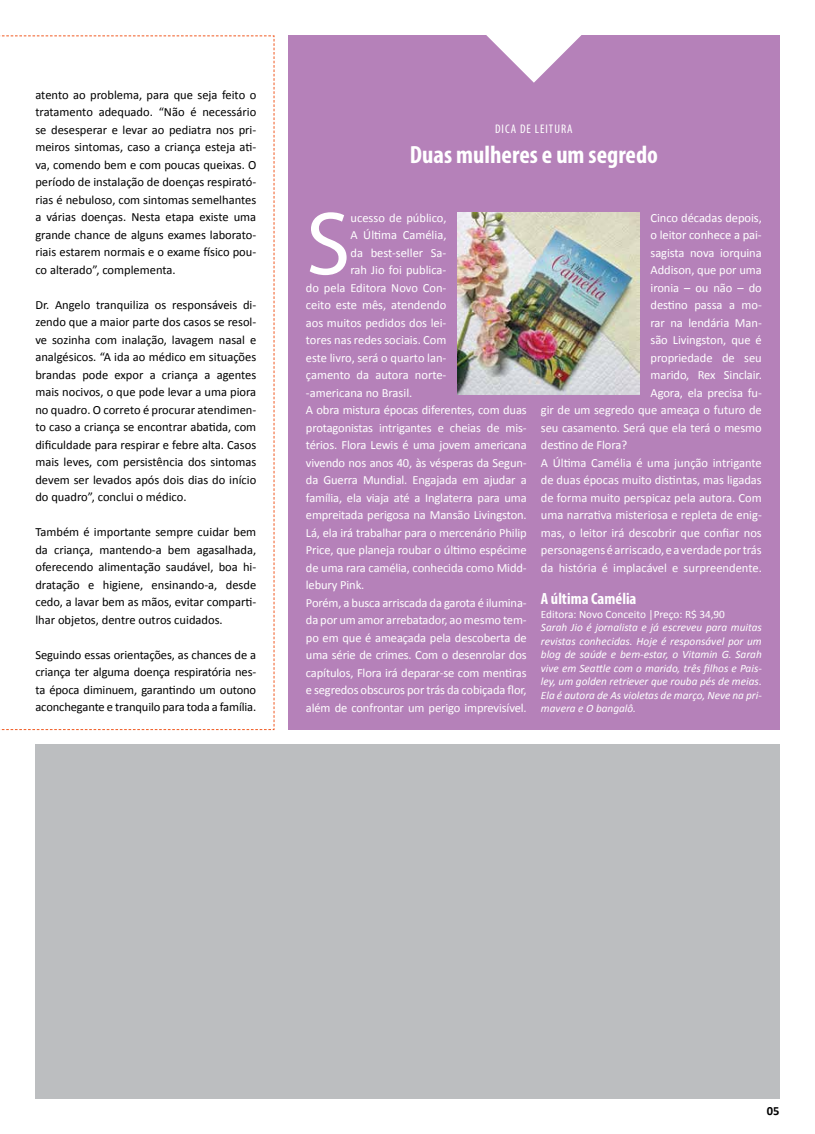
<style>
.page{position:relative;width:815px;height:1134px;background:#fff}
.page>*{position:absolute;margin:0;border:0;box-sizing:border-box;transform-origin:0 0}
.t1{font:90.38px "Myriad Pro";color:#fff}
.t2{font:700 condensed 25px "Myriad Pro";color:#fff}
.t3{font:700 condensed 16.25px "Myriad Pro";color:#fff}
.t4{font:12.5px "Calibri";letter-spacing:-.01em;color:#fff}
.t5{font:12.5px/17.5px "Calibri";color:#000;text-align:justify}
.t6{font:condensed 12.5px "Myriad Pro";letter-spacing:.08em;color:#fff}
.t7{font:700 12.5px "Calibri";color:#000}
.t8{font:italic 11.25px/13.5px "Calibri";color:#fff;text-align:justify}
.t9{font:11.25px "Calibri";color:#fff}
</style>
<div class="page">
<div style="left:35px;top:744px;width:745px;height:354px;background:#bcbec0"></div>
<svg style="left:0;top:35px;width:275px;height:695px"></svg>
<div style="left:288px;top:35px;width:492px;height:695px;background:#b581b9"></div>
<img style="left:457px;top:212px;width:183px;height:182px">
<svg style="left:486px;top:35px;width:96px;height:48px"></svg>
<p class="t5" style="left:35px;top:86px;width:222px">atento ao problema, para que seja feito o tratamento adequado. “Não é necessário se desesperar e levar ao pediatra nos pri&shy;meiros sintomas, caso a criança esteja ati&shy;va, comendo bem e com poucas queixas. O período de instalação de doenças respirató&shy;rias é nebuloso, com sintomas semelhantes a várias doenças. Nesta etapa existe uma grande chance de alguns exames laborato&shy;riais estarem normais e o exame físico pou&shy;co alterado”, complementa.</p>
<p class="t5" style="left:35px;top:296px;width:222px">Dr. Angelo tranquiliza os responsáveis di&shy;zendo que a maior parte dos casos se resol&shy;ve sozinha com inalação, lavagem nasal e analgésicos. “A ida ao médico em situações brandas pode expor a criança a agentes mais nocivos, o que pode levar a uma piora no quadro. O correto é procurar atendimen&shy;to caso a criança se encontrar abatida, com dificuldade para respirar e febre alta. Casos mais leves, com persistência dos sintomas devem ser levados após dois dias do início do quadro”, conclui o médico.</p>
<p class="t5" style="left:35px;top:523px;width:222px">Também é importante sempre cuidar bem da criança, mantendo-a bem agasalhada, oferecendo alimentação saudável, boa hi&shy;dratação e higiene, ensinando-a, desde cedo, a lavar bem as mãos, evitar comparti&shy;lhar objetos, dentre outros cuidados.</p>
<p class="t5" style="left:35px;top:646px;width:222px">Seguindo essas orientações, as chances de a criança ter alguma doença respiratória nes&shy;ta época diminuem, garantindo um outono aconchegante e tranquilo para toda a família.</p>
<p class="t6" style="left:495px;top:121px;width:73px">DICA DE LEITURA</p>
<h2 class="t2" style="left:410px;top:139px;width:250px">Duas mulheres e um segredo</h2>
<h1 class="t1" style="left:306px;top:188px;width:46px">S</h1>
<p class="t4" style="left:350px;top:210px;width:97px">ucesso de público,</p>
<p class="t4" style="left:350px;top:227px;width:97px">A Última Camélia,</p>
<p class="t4" style="left:350px;top:245px;width:97px">da best-seller Sa-</p>
<p class="t4" style="left:350px;top:262px;width:97px">rah Jio foi publica-</p>
<p class="t4" style="left:306px;top:280px;width:142px">do pela Editora Novo Con-</p>
<p class="t4" style="left:306px;top:297px;width:142px">ceito este mês, atendendo</p>
<p class="t4" style="left:306px;top:315px;width:142px">aos muitos pedidos dos lei-</p>
<p class="t4" style="left:306px;top:332px;width:142px">tores nas redes sociais. Com</p>
<p class="t4" style="left:306px;top:350px;width:142px">este livro, será o quarto lan-</p>
<p class="t4" style="left:306px;top:367px;width:142px">çamento da autora norte-</p>
<p class="t4" style="left:306px;top:385px;width:108px">-americana no Brasil.</p>
<p class="t4" style="left:306px;top:402px;width:222px">A obra mistura épocas diferentes, com duas</p>
<p class="t4" style="left:306px;top:420px;width:222px">protagonistas intrigantes e cheias de mis-</p>
<p class="t4" style="left:306px;top:437px;width:222px">térios. Flora Lewis é uma jovem americana</p>
<p class="t4" style="left:306px;top:455px;width:222px">vivendo nos anos 40, às vésperas da Segun-</p>
<p class="t4" style="left:306px;top:472px;width:222px">da Guerra Mundial. Engajada em ajudar a</p>
<p class="t4" style="left:306px;top:490px;width:222px">família, ela viaja até a Inglaterra para uma</p>
<p class="t4" style="left:306px;top:507px;width:222px">empreitada perigosa na Mansão Livingston.</p>
<p class="t4" style="left:306px;top:525px;width:222px">Lá, ela irá trabalhar para o mercenário Philip</p>
<p class="t4" style="left:306px;top:542px;width:222px">Price, que planeja roubar o último espécime</p>
<p class="t4" style="left:306px;top:560px;width:222px">de uma rara camélia, conhecida como Midd-</p>
<p class="t4" style="left:306px;top:577px;width:60px">lebury Pink.</p>
<p class="t4" style="left:306px;top:595px;width:222px">Porém, a busca arriscada da garota é ilumina-</p>
<p class="t4" style="left:306px;top:612px;width:222px">da por um amor arrebatador, ao mesmo tem-</p>
<p class="t4" style="left:306px;top:630px;width:222px">po em que é ameaçada pela descoberta de</p>
<p class="t4" style="left:306px;top:647px;width:222px">uma série de crimes. Com o desenrolar dos</p>
<p class="t4" style="left:306px;top:665px;width:222px">capítulos, Flora irá deparar-se com mentiras</p>
<p class="t4" style="left:306px;top:682px;width:222px">e segredos obscuros por trás da cobiçada flor,</p>
<p class="t4" style="left:306px;top:700px;width:222px">além de confrontar um perigo imprevisível.</p>
<p class="t4" style="left:651px;top:210px;width:113px">Cinco décadas depois,</p>
<p class="t4" style="left:651px;top:227px;width:113px">o leitor conhece a pai-</p>
<p class="t4" style="left:651px;top:245px;width:113px">sagista nova iorquina</p>
<p class="t4" style="left:651px;top:262px;width:113px">Addison, que por uma</p>
<p class="t4" style="left:651px;top:280px;width:113px">ironia – ou não – do</p>
<p class="t4" style="left:651px;top:297px;width:113px">destino passa a mo-</p>
<p class="t4" style="left:651px;top:315px;width:113px">rar na lendária Man-</p>
<p class="t4" style="left:651px;top:332px;width:113px">são Livingston, que é</p>
<p class="t4" style="left:651px;top:350px;width:113px">propriedade de seu</p>
<p class="t4" style="left:651px;top:367px;width:113px">marido, Rex Sinclair.</p>
<p class="t4" style="left:651px;top:385px;width:113px">Agora, ela precisa fu-</p>
<p class="t4" style="left:541px;top:402px;width:222px">gir de um segredo que ameaça o futuro de</p>
<p class="t4" style="left:541px;top:420px;width:222px">seu casamento. Será que ela terá o mesmo</p>
<p class="t4" style="left:541px;top:437px;width:88px">destino de Flora?</p>
<p class="t4" style="left:541px;top:455px;width:222px">A Última Camélia é uma junção intrigante</p>
<p class="t4" style="left:541px;top:472px;width:222px">de duas épocas muito distintas, mas ligadas</p>
<p class="t4" style="left:541px;top:490px;width:222px">de forma muito perspicaz pela autora. Com</p>
<p class="t4" style="left:541px;top:507px;width:222px">uma narrativa misteriosa e repleta de enig-</p>
<p class="t4" style="left:541px;top:525px;width:222px">mas, o leitor irá descobrir que confiar nos</p>
<p class="t4" style="left:541px;top:542px;width:222px">personagens é arriscado, e a verdade por trás</p>
<p class="t4" style="left:541px;top:560px;width:222px">da história é implacável e surpreendente.</p>
<h3 class="t3" style="left:541px;top:589px;width:97px">A última Camélia</h3>
<p class="t9" style="left:541px;top:607px;width:186px">Editora: Novo Conceito |Preço: R$ 34,90</p>
<p class="t8" style="left:541px;top:620px;width:222px">Sarah Jio é jornalista e já escreveu para muitas revistas conhecidas. Hoje é responsável por um blog de saúde e bem-estar, o Vitamin G. Sarah vive em Seattle com o marido, três filhos e Pais&shy;ley, um golden retriever que rouba pés de meias.<br>Ela é autora de As violetas de março, Neve na pri&shy;mavera e O bangalô.</p>
<p class="t7" style="left:767px;top:1103px;width:14px">05</p>
</div>
